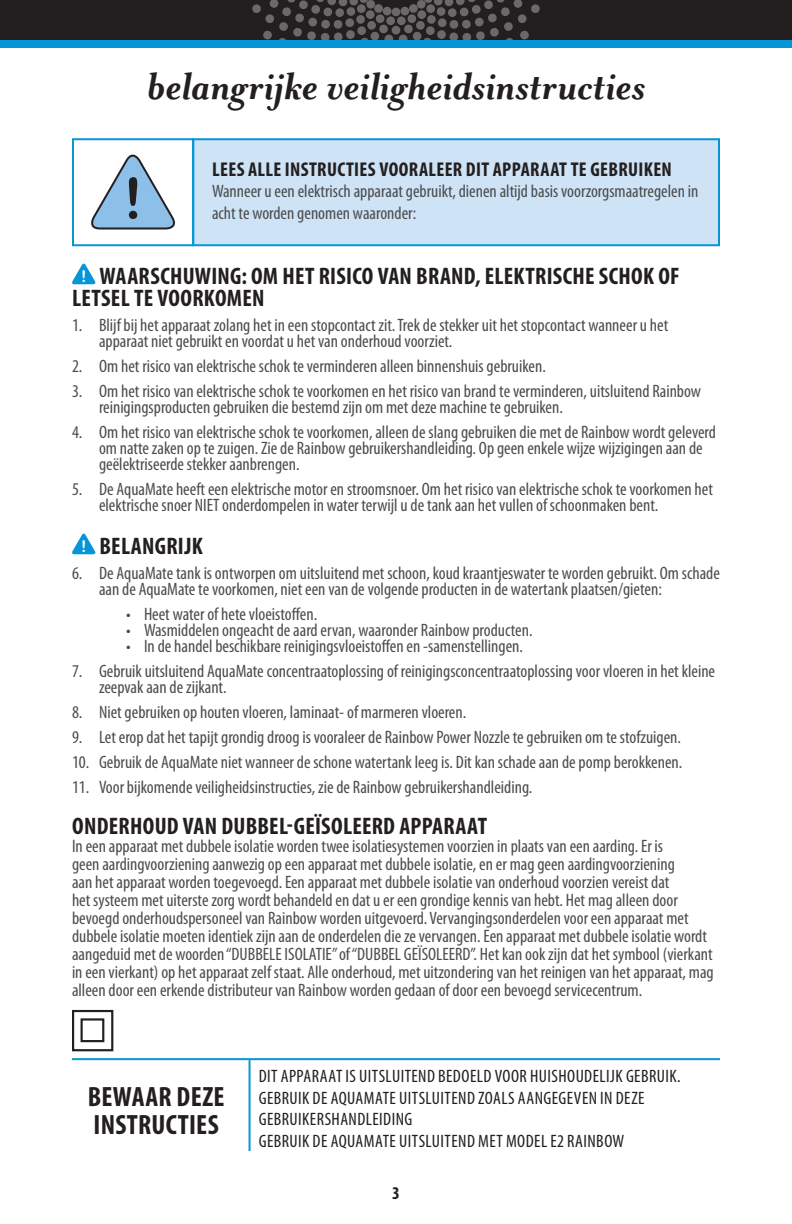
<style>
.page{position:relative;width:792px;height:1224px;background:#fff}
.page>*{position:absolute;margin:0;border:0;box-sizing:border-box;transform-origin:0 0}
.t1{font:56.6px "Arial Rounded MT Bold";color:#231f20}
.t2{font:italic 700 44px "Mrs Eaves";color:#231f20}
.t3{font:700 condensed 28px/28px "Myriad Pro";letter-spacing:.01em;color:#231f20}
.t4{font:700 condensed 24px/22px "Myriad Pro";letter-spacing:.01em;color:#231f20}
.t5{font:700 condensed 20px "Myriad Pro";letter-spacing:.015em;color:#231f20}
.t6{font:condensed 18px/18px "Myriad Pro";color:#4b4c4d}
.t7{font:condensed 18px/21.6px "Myriad Pro";letter-spacing:.025em;color:#231f20}
.t8{font:700 condensed 18px "Myriad Pro";color:#231f20}
.t9{font:16.2px "Arial Rounded MT Bold";color:#fff}
</style>
<div class="page">
<div style="left:0;top:0;width:792px;height:40px;background:#231f20"></div>
<svg style="left:252px;top:0;width:288px;height:40px"></svg>
<div style="left:0;top:40px;width:792px;height:8px;background:#0696d7"></div>
<svg style="left:72px;top:263px;width:24px;height:21px"></svg>
<svg style="left:72px;top:533px;width:24px;height:21px"></svg>
<hr style="left:72px;top:1058px;width:648px;height:2px;background:#0696d7">
<hr style="left:249px;top:1060px;width:2px;height:91px;background:#0696d7">
<div style="left:192px;top:138px;width:528px;height:108px;background:#cee3f5;border:2px solid #0696d7"></div>
<div style="left:72px;top:138px;width:122px;height:108px;border:2px solid #0696d7"></div>
<svg style="left:91px;top:154px;width:85px;height:76px"></svg>
<div style="left:72px;top:1010px;width:41px;height:41px;border:2px solid #231f20"></div>
<div style="left:81px;top:1018px;width:23px;height:24px;border:2px solid #231f20"></div>
<p class="t2" style="left:147px;top:62px;width:499px">belangrijke veiligheidsinstructies</p>
<p class="t1" style="left:124px;top:165px;width:20px">!</p>
<p class="t5" style="left:212px;top:156px;width:461px">LEES ALLE INSTRUCTIES VOORALEER DIT APPARAAT TE GEBRUIKEN</p>
<p class="t6" style="left:212px;top:180px;width:488px;line-height:21.6px">Wanneer u een elektrisch apparaat gebruikt, dienen altijd basis voorzorgsmaatregelen in acht te worden genomen waaronder:</p>
<p class="t4" style="left:72px;top:265px;width:609px;text-indent:27px">WAARSCHUWING: OM HET RISICO VAN BRAND, ELEKTRISCHE SCHOK OF<br>LETSEL TE VOORKOMEN</p>
<p class="t6" style="left:99px;top:317px;width:571px;line-height:16px;text-indent:-27px">1. Blijf bij het apparaat zolang het in een stopcontact zit. Trek de stekker uit het stopcontact wanneer u het apparaat niet gebruikt en voordat u het van onderhoud voorziet.</p>
<p class="t6" style="left:72px;top:357px;width:475px">2. Om het risico van elektrische schok te verminderen alleen binnenshuis gebruiken.</p>
<p class="t6" style="left:99px;top:383px;width:604px;line-height:16px;text-indent:-27px">3. Om het risico van elektrische schok te voorkomen en het risico van brand te verminderen, uitsluitend Rainbow reinigingsproducten gebruiken die bestemd zijn om met deze machine te gebruiken.</p>
<p class="t6" style="left:99px;top:424px;width:618px;line-height:16px;text-indent:-27px">4. Om het risico van elektrische schok te voorkomen, alleen de slang gebruiken die met de Rainbow wordt geleverd om natte zaken op te zuigen. Zie de Rainbow gebruikershandleiding. Op geen enkele wijze wijzigingen aan de geëlektriseerde stekker aanbrengen.</p>
<p class="t6" style="left:99px;top:481px;width:616px;line-height:16px;text-indent:-27px">5. De AquaMate heeft een elektrische motor en stroomsnoer. Om het risico van elektrische schok te voorkomen het elektrische snoer NIET onderdompelen in water terwijl u de tank aan het vullen of schoonmaken bent.</p>
<p class="t9" style="left:81px;top:537px;width:7px">!</p>
<p class="t4" style="left:100px;top:535px;width:105px">BELANGRIJK</p>
<p class="t6" style="left:99px;top:565px;width:623px;line-height:16px;text-indent:-27px">6. De AquaMate tank is ontworpen om uitsluitend met schoon, koud kraantjeswater te worden gebruikt. Om schade aan de AquaMate te voorkomen, niet een van de volgende producten in de watertank plaatsen/gieten:</p>
<p class="t6" style="left:126px;top:605px;width:193px">• Heet water of hete vloeistoffen.</p>
<p class="t6" style="left:126px;top:621px;width:408px">• Wasmiddelen ongeacht de aard ervan, waaronder Rainbow producten.</p>
<p class="t6" style="left:126px;top:637px;width:399px">• In de handel beschikbare reinigingsvloeistoffen en -samenstellingen.</p>
<p class="t6" style="left:99px;top:663px;width:618px;line-height:16px;text-indent:-27px">7. Gebruik uitsluitend AquaMate concentraatoplossing of reinigingsconcentraatoplossing voor vloeren in het kleine zeepvak aan de zijkant.</p>
<p class="t6" style="left:72px;top:703px;width:396px">8. Niet gebruiken op houten vloeren, laminaat- of marmeren vloeren.</p>
<p class="t6" style="left:72px;top:728px;width:611px">9. Let erop dat het tapijt grondig droog is vooraleer de Rainbow Power Nozzle te gebruiken om te stofzuigen.</p>
<p class="t6" style="left:72px;top:753px;width:612px">10. Gebruik de AquaMate niet wanneer de schone watertank leeg is. Dit kan schade aan de pomp berokkenen.</p>
<p class="t6" style="left:72px;top:778px;width:462px">11. Voor bijkomende veiligheidsinstructies, zie de Rainbow gebruikershandleiding.</p>
<p class="t4" style="left:72px;top:815px;width:416px">ONDERHOUD VAN DUBBEL-GEÏSOLEERD APPARAAT</p>
<p class="t6" style="left:72px;top:837px;width:643px">In een apparaat met dubbele isolatie worden twee isolatiesystemen voorzien in plaats van een aarding. Er is<br>geen aardingvoorziening aanwezig op een apparaat met dubbele isolatie, en er mag geen aardingvoorziening<br>aan het apparaat worden toegevoegd. Een apparaat met dubbele isolatie van onderhoud voorzien vereist dat<br>het systeem met uiterste zorg wordt behandeld en dat u er een grondige kennis van hebt. Het mag alleen door bevoegd onderhoudspersoneel van Rainbow worden uitgevoerd. Vervangingsonderdelen voor een apparaat met dubbele isolatie moeten identiek zijn aan de onderdelen die ze vervangen. Een apparaat met dubbele isolatie wordt aangeduid met de woorden “DUBBELE ISOLATIE” of “DUBBEL GEÏSOLEERD”. Het kan ook zijn dat het symbool (vierkant in een vierkant) op het apparaat zelf staat. Alle onderhoud, met uitzondering van het reinigen van het apparaat, mag alleen door een erkende distributeur van Rainbow worden gedaan of door een bevoegd servicecentrum.</p>
<p class="t9" style="left:81px;top:267px;width:7px">!</p>
<p class="t3" style="left:88px;top:1082px;width:138px">BEWAAR DEZE<br>INSTRUCTIES</p>
<p class="t7" style="left:259px;top:1065px;width:423px">DIT APPARAAT IS UITSLUITEND BEDOELD VOOR HUISHOUDELIJK GEBRUIK.</p>
<p class="t7" style="left:259px;top:1087px;width:387px">GEBRUIK DE AQUAMATE UITSLUITEND ZOALS AANGEGEVEN IN DEZE<br>GEBRUIKERSHANDLEIDING</p>
<p class="t7" style="left:259px;top:1130px;width:367px">GEBRUIK DE AQUAMATE UITSLUITEND MET MODEL E2 RAINBOW</p>
<p class="t8" style="left:392px;top:1181px;width:9px">3</p>
</div>
